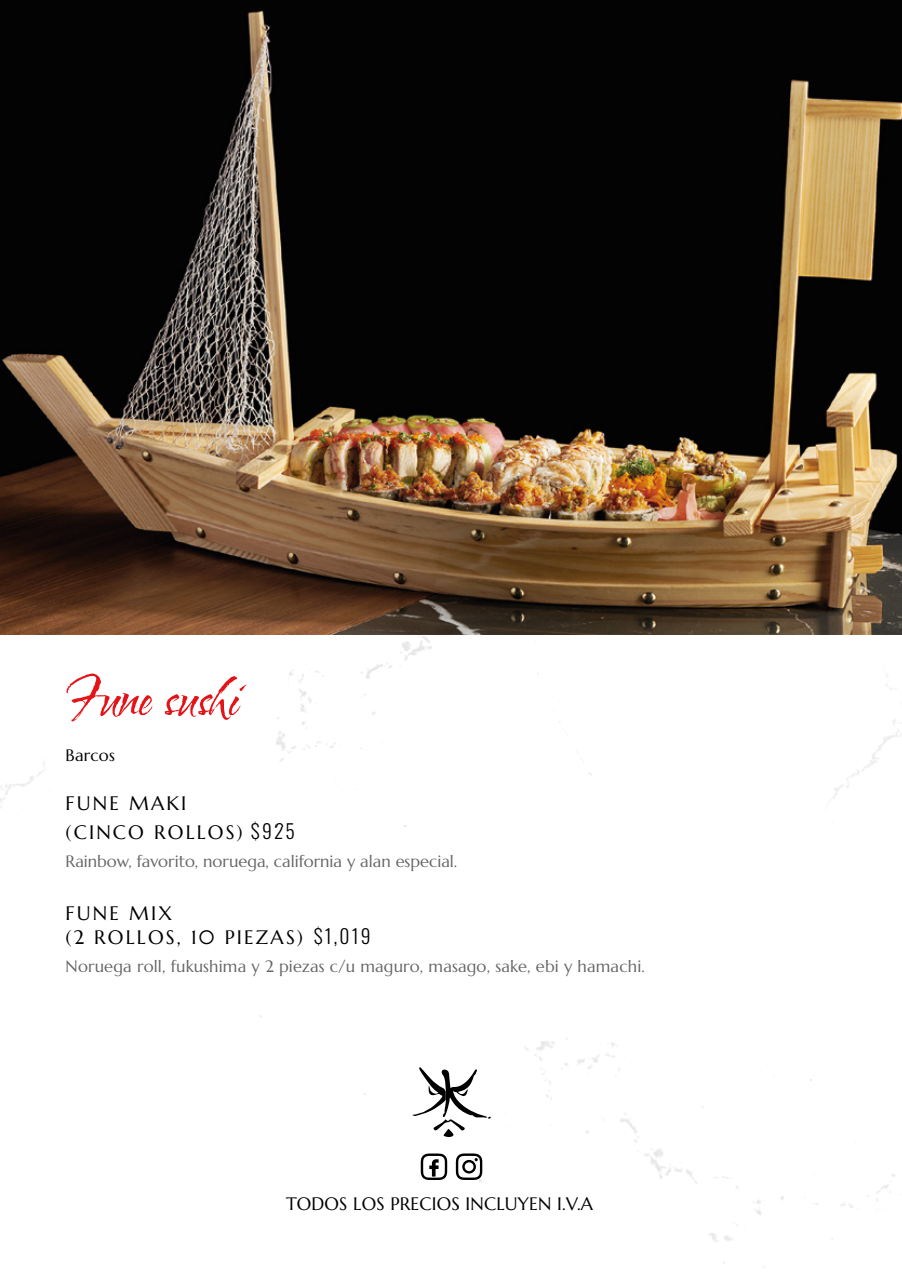
<style>
.page{position:relative;width:902px;height:1276px;background:#fff}
.page>*{position:absolute;margin:0;border:0;box-sizing:border-box;transform-origin:0 0}
.t1{font:52.5px "Water Brush";color:#e31317}
.t2{font:19.5px/28.5px "Marcellus";letter-spacing:.11em;color:#000}
.t3{font:18px "Marcellus";letter-spacing:.01em;color:#000}
.t4{font:16.5px "Marcellus";letter-spacing:.01em;color:rgb(0 0 0/.6)}
.t5{font:16.5px "Marcellus";letter-spacing:.01em;color:#000}
.s1{font-family:"Oswald"}
</style>
<div class="page">
<svg style="left:412px;top:1067px;width:46px;height:70px"></svg>
<svg style="left:456px;top:1156px;width:2px;height:22px"></svg>
<svg style="left:420px;top:1153px;width:27px;height:27px"></svg>
<img style="left:276px;top:634px;width:344px;height:192px">
<img style="left:458px;top:1038px;width:438px;height:229px">
<img style="left:0;top:0;width:901px;height:634px">
<h1 class="t1" style="left:66px;top:655px;width:174px">Fune sushi</h1>
<p class="t5" style="left:66px;top:745px;width:51px">Barcos</p>
<p class="t2" style="left:66px;top:789px;width:231px">FUNE MAKI<br>(CINCO ROLLOS) <span class="s1">$925</span></p>
<p class="t4" style="left:66px;top:851px;width:393px">Rainbow, favorito, noruega, california y alan especial.</p>
<p class="t2" style="left:66px;top:901px;width:306px;line-height:24px">FUNE MIX<br>(2 ROLLOS, 10 PIEZAS) <span class="s1">$1,019</span></p>
<p class="t4" style="left:66px;top:956px;width:580px">Noruega roll, fukushima y 2 piezas c/u maguro, masago, sake, ebi y hamachi.</p>
<p class="t3" style="left:286px;top:1192px;width:308px">TODOS LOS PRECIOS INCLUYEN I.V.A</p>
</div>
